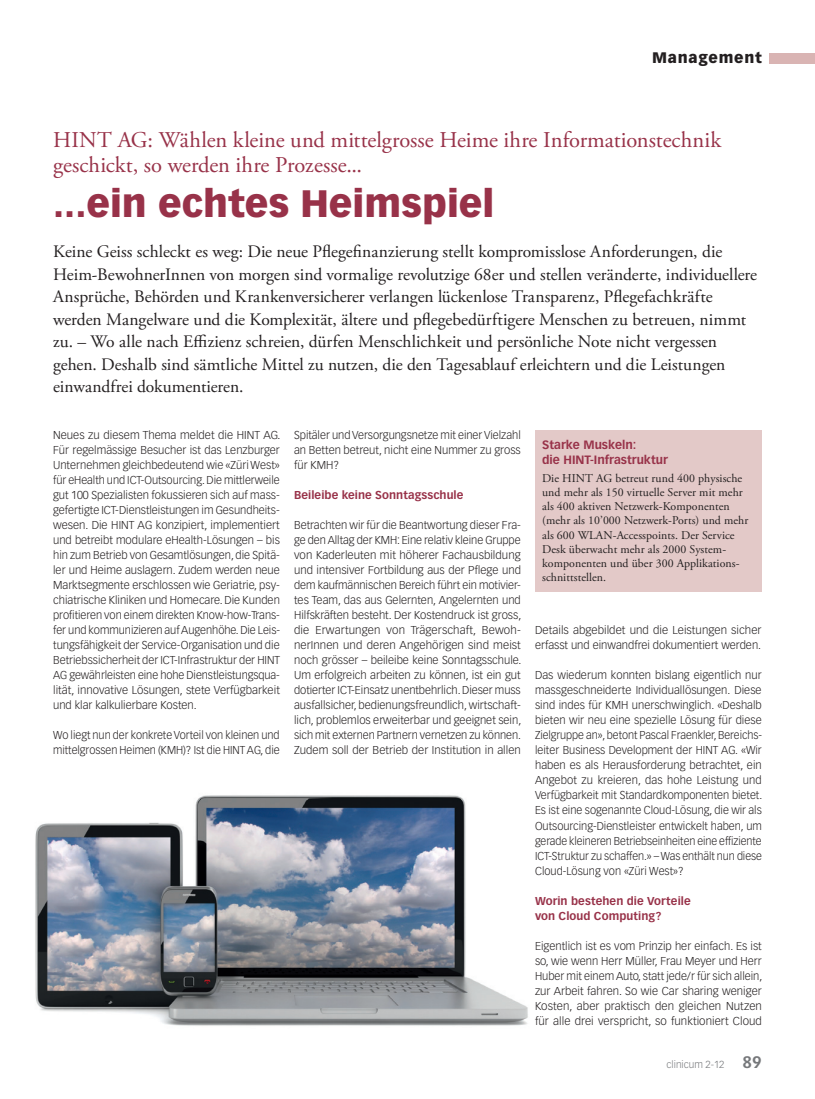
<style>
.page{position:relative;width:815px;height:1099px;background:#fff}
.page>*{position:absolute;margin:0;border:0;box-sizing:border-box;transform-origin:0 0}
.t1{font:900 37.5px "Vectora LT Std";color:#983249}
.t2{font:22.5px/25px "Adobe Garamond Pro";color:#983249}
.t3{font:17.5px/22.5px "Adobe Garamond Pro";color:#231f20}
.t4{font:900 15px "Vectora LT Std";letter-spacing:.05em;color:#231f20}
.t5{font:11.88px/14.2px "Adobe Garamond Pro";letter-spacing:.005em;color:#231f20}
.t6{font:700 11.88px/14.2px "Vectora LT Std";color:#983249}
.t7{font:300 11.25px/15px "Vectora LT Std";color:#231f20;text-align:justify}
.t8{font:700 11.25px/15px "Vectora LT Std";letter-spacing:.005em;color:#983249}
.t9{font:300 10px "Vectora LH";color:#76787b}
.s1{font-weight:700;font-size:16.25px}
</style>
<div class="page">
<div style="left:535px;top:430px;width:227px;height:161px;background:#e3c9c8"></div>
<img style="left:35px;top:795px;width:493px;height:231px">
<div style="left:770px;top:53px;width:45px;height:10px;background:#d9b4b3"></div>
<h3 class="t4" style="left:652px;top:49px;width:111px">Management</h3>
<h2 class="t2" style="left:53px;top:128px;width:670px">HINT AG: Wählen kleine und mittelgrosse Heime ihre Informationstechnik geschickt, so werden ihre Prozesse...</h2>
<h1 class="t1" style="left:53px;top:180px;width:443px">...ein echtes Heimspiel</h1>
<p class="t3" style="left:53px;top:241px;width:705px">Keine Geiss schleckt es weg: Die neue Pflegefinanzierung stellt kompromisslose Anforderungen, die Heim-BewohnerInnen von morgen sind vormalige revolutzige 68er und stellen veränderte, individuellere Ansprüche, Behörden und Krankenversicherer verlangen lückenlose Transparenz, Pflegefachkräfte werden Mangelware und die Komplexität, ältere und pflegebedürftigere Menschen zu betreuen, nimmt zu. – Wo alle nach Effizienz schreien, dürfen Menschlichkeit und persönliche Note nicht vergessen gehen. Deshalb sind sämtliche Mittel zu nutzen, die den Tagesablauf erleichtern und die Leistungen einwandfrei dokumentieren.</p>
<p class="t7" style="left:53px;top:428px;width:229px">Neues zu diesem Thema meldet die HINT AG.<br>Für regelmässige Besucher ist das Lenzburger Unternehmen gleichbedeutend wie «Züri West» für eHealth und ICT-Outsourcing. Die mittlerweile gut 100 Spezialisten fokussieren sich auf mass&shy;gefertigte ICT-Dienstleistungen im Gesundheits&shy;wesen. Die HINT AG konzipiert, implementiert und betreibt modulare eHealth-Lösungen – bis hin zum Betrieb von Gesamtlösungen, die Spitä&shy;ler und Heime auslagern. Zudem werden neue Marktsegmente erschlossen wie Geriatrie, psy&shy;chiatrische Kliniken und Homecare. Die Kunden profitieren von einem direkten Know-how-Trans&shy;fer und kommunizieren auf Augenhöhe. Die Leis&shy;tungsfähigkeit der Service-Organisation und die Betriebssicherheit der ICT-Infrastruktur der HINT AG gewährleisten eine hohe Dienstleistungsqua&shy;lität, innovative Lösungen, stete Verfügbarkeit und klar kalkulierbare Kosten.</p>
<p class="t7" style="left:53px;top:728px;width:228px">Wo liegt nun der konkrete Vorteil von kleinen und mittelgrossen Heimen (KMH)? Ist die HINT AG, die</p>
<p class="t7" style="left:294px;top:428px;width:228px">Spitäler und Versorgungsnetze mit einer Vielzahl an Betten betreut, nicht eine Nummer zu gross für KMH?</p>
<p class="t8" style="left:294px;top:488px;width:171px">Beileibe keine Sonntagsschule</p>
<p class="t7" style="left:294px;top:518px;width:229px">Betrachten wir für die Beantwortung dieser Fra&shy;ge den Alltag der KMH: Eine relativ kleine Gruppe von Kaderleuten mit höherer Fachausbildung und intensiver Fortbildung aus der Pflege und dem kaufmännischen Bereich führt ein motivier&shy;tes Team, das aus Gelernten, Angelernten und Hilfskräften besteht. Der Kostendruck ist gross, die Erwartungen von Trägerschaft, Bewoh&shy;nerInnen und deren Angehörigen sind meist noch grösser – beileibe keine Sonntagsschule.<br>Um erfolgreich arbeiten zu können, ist ein gut dotierter ICT-Einsatz unentbehrlich. Dieser muss ausfallsicher, bedienungsfreundlich, wirtschaft&shy;lich, problemlos erweiterbar und geeignet sein, sich mit externen Partnern vernetzen zu können.<br>Zudem soll der Betrieb der Institution in allen</p>
<p class="t6" style="left:542px;top:438px;width:127px">Starke Muskeln:<br>die HINT-Infrastruktur</p>
<p class="t5" style="left:542px;top:471px;width:208px">Die HINT AG betreut rund 400 physische und mehr als 150 virtuelle Server mit mehr als 400 aktiven Netzwerk-Komponenten (mehr als 10’000 Netzwerk-Ports) und mehr als 600 WLAN-Accesspoints. Der Service Desk überwacht mehr als 2000 System&shy;komponenten und über 300 Applikations&shy;schnittstellen.</p>
<p class="t7" style="left:535px;top:623px;width:228px">Details abgebildet und die Leistungen sicher erfasst und einwandfrei dokumentiert werden.</p>
<p class="t7" style="left:535px;top:668px;width:229px">Das wiederum konnten bislang eigentlich nur massgeschneiderte Individuallösungen. Diese sind indes für KMH unerschwinglich. «Deshalb bieten wir neu eine spezielle Lösung für diese Zielgruppe an», betont Pascal Fraenkler, Bereichs&shy;leiter Business Development der HINT AG. «Wir haben es als Herausforderung betrachtet, ein Angebot zu kreieren, das hohe Leistung und Verfügbarkeit mit Standardkomponenten bietet.<br>Es ist eine sogenannte Cloud-Lösung, die wir als Outsourcing-Dienstleister entwickelt haben, um gerade kleineren Betriebseinheiten eine effiziente ICT-Struktur zu schaffen.» – Was enthält nun diese Cloud-Lösung von «Züri West»?</p>
<p class="t8" style="left:535px;top:893px;width:157px">Worin bestehen die Vorteile von Cloud Computing?</p>
<p class="t7" style="left:535px;top:938px;width:229px">Eigentlich ist es vom Prinzip her einfach. Es ist so, wie wenn Herr Müller, Frau Meyer und Herr Huber mit einem Auto, statt jede/r für sich allein, zur Arbeit fahren. So wie Car sharing weniger Kosten, aber praktisch den gleichen Nutzen für alle drei verspricht, so funktioniert Cloud</p>
<p class="t9" style="left:667px;top:1058px;width:97px">clinicum 2-12 <span class="s1">89</span></p>
</div>
